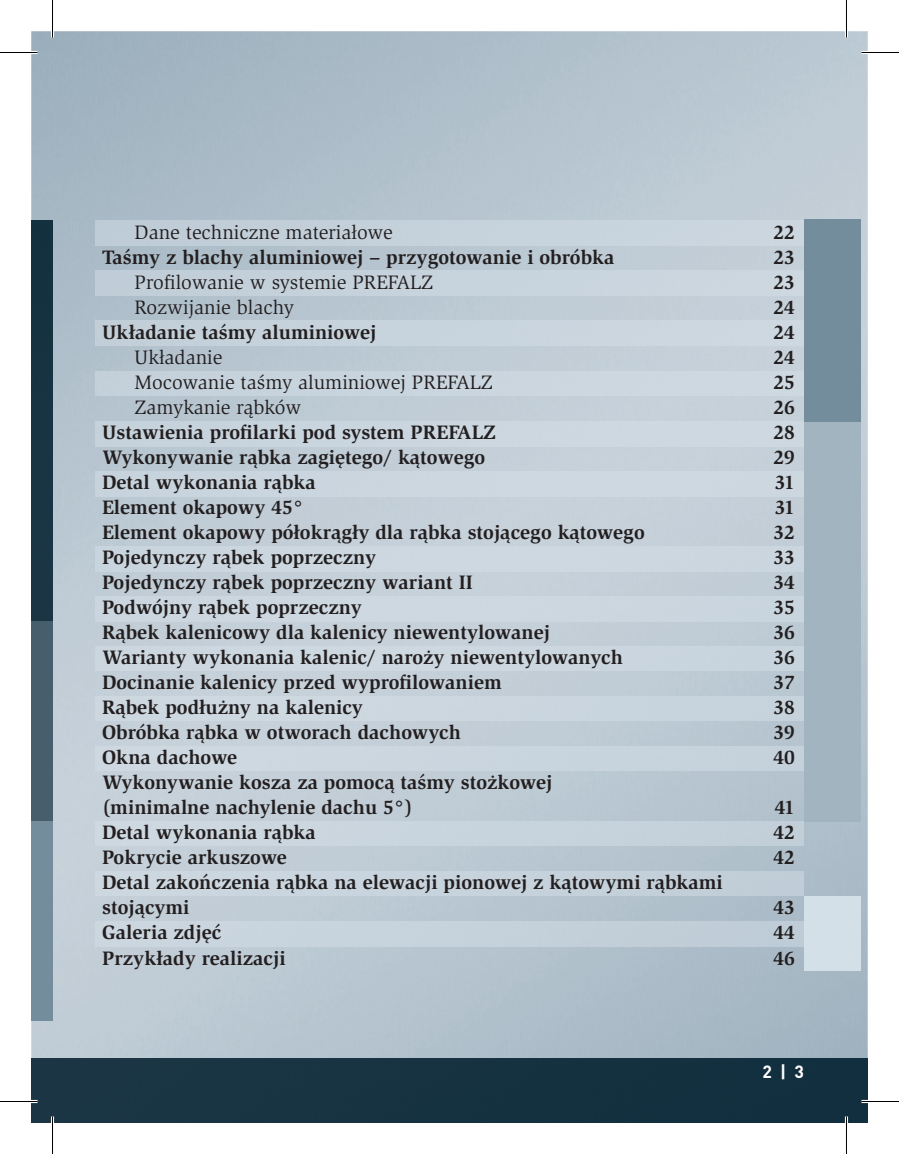
<style>
.page{position:relative;width:899px;height:1154px;background:#fff}
.page>*{position:absolute;margin:0;border:0;box-sizing:border-box;transform-origin:0 0}
.t1{font:700 20px/25px "ITC Slimbach LTCE";color:#231f20}
.t2{font:20px "ITC Slimbach LTCE";color:#231f20}
.t3{font:700 17.5px "DIN Pro";color:#fff}
</style>
<div class="page">
<img style="left:31px;top:31px;width:836px;height:1092px">
<div style="left:95px;top:597px;width:709px;height:24px;background:#ccd7e0"></div>
<div style="left:95px;top:547px;width:709px;height:24px;background:#ccd7e0"></div>
<div style="left:95px;top:821px;width:709px;height:24px;background:#c9d4de"></div>
<div style="left:95px;top:871px;width:709px;height:25px;background:#c7d3dd"></div>
<div style="left:95px;top:922px;width:709px;height:24px;background:#c5d2dc"></div>
<div style="left:95px;top:472px;width:709px;height:24px;background:#ccd7e0"></div>
<div style="left:95px;top:746px;width:709px;height:24px;background:#cad6df"></div>
<div style="left:95px;top:646px;width:709px;height:25px;background:#ccd7e0"></div>
<div style="left:95px;top:422px;width:709px;height:24px;background:#cbd6df"></div>
<div style="left:95px;top:696px;width:709px;height:24px;background:#cbd6df"></div>
<div style="left:95px;top:372px;width:709px;height:24px;background:#cad5df"></div>
<div style="left:95px;top:321px;width:709px;height:24px;background:#c8d4de"></div>
<div style="left:95px;top:271px;width:709px;height:24px;background:#c7d3dd"></div>
<div style="left:95px;top:221px;width:709px;height:24px;background:#c5d2dc"></div>
<div style="left:31px;top:621px;width:21px;height:200px;background:#475e6c"></div>
<div style="left:31px;top:220px;width:21px;height:401px;background:#183342"></div>
<div style="left:31px;top:821px;width:21px;height:200px;background:#738d9c"></div>
<div style="left:804px;top:220px;width:56px;height:204px;background:#738d9c"></div>
<div style="left:804px;top:422px;width:56px;height:399px;background:#a1b4c0"></div>
<div style="left:804px;top:896px;width:56px;height:74px;background:#d4e0e8"></div>
<hr style="left:0;top:51px;width:38px;height:3px;background:#fff">
<hr style="left:861px;top:51px;width:38px;height:3px;background:#fff">
<hr style="left:0;top:1100px;width:38px;height:3px;background:#fff">
<hr style="left:861px;top:1100px;width:38px;height:3px;background:#fff">
<hr style="left:51px;top:0;width:3px;height:38px;background:#fff">
<hr style="left:51px;top:1116px;width:3px;height:38px;background:#fff">
<hr style="left:845px;top:0;width:3px;height:38px;background:#fff">
<hr style="left:845px;top:1116px;width:3px;height:38px;background:#fff">
<hr style="left:0;top:52px;width:38px;height:1px;background:#000">
<hr style="left:861px;top:52px;width:38px;height:1px;background:#000">
<hr style="left:0;top:1101px;width:38px;height:1px;background:#000">
<hr style="left:861px;top:1101px;width:38px;height:1px;background:#000">
<hr style="left:52px;top:0;width:1px;height:38px;background:#000">
<hr style="left:52px;top:1116px;width:1px;height:38px;background:#000">
<hr style="left:846px;top:0;width:1px;height:38px;background:#000">
<hr style="left:846px;top:1116px;width:1px;height:38px;background:#000">
<p class="t2" style="left:135px;top:221px;width:259px">Dane techniczne materiałowe</p>
<p class="t1" style="left:773px;top:220px;width:23px">22</p>
<p class="t1" style="left:102px;top:245px;width:514px">Taśmy z blachy aluminiowej – przygotowanie i obróbka</p>
<p class="t1" style="left:773px;top:245px;width:23px">23</p>
<p class="t2" style="left:135px;top:271px;width:300px">Profilowanie w systemie PREFALZ</p>
<p class="t1" style="left:773px;top:270px;width:23px">23</p>
<p class="t2" style="left:135px;top:296px;width:161px">Rozwijanie blachy</p>
<p class="t1" style="left:773px;top:295px;width:23px">24</p>
<p class="t1" style="left:102px;top:320px;width:276px">Układanie taśmy aluminiowej</p>
<p class="t1" style="left:773px;top:320px;width:23px">24</p>
<p class="t2" style="left:135px;top:346px;width:89px">Układanie</p>
<p class="t1" style="left:773px;top:345px;width:23px">24</p>
<p class="t2" style="left:135px;top:371px;width:359px">Mocowanie taśmy aluminiowej PREFALZ</p>
<p class="t1" style="left:773px;top:370px;width:23px">25</p>
<p class="t2" style="left:135px;top:396px;width:168px">Zamykanie rąbków</p>
<p class="t1" style="left:773px;top:395px;width:23px">26</p>
<p class="t1" style="left:102px;top:420px;width:395px">Ustawienia profilarki pod system PREFALZ</p>
<p class="t1" style="left:773px;top:420px;width:23px">28</p>
<p class="t1" style="left:102px;top:445px;width:384px">Wykonywanie rąbka zagiętego/ kątowego</p>
<p class="t1" style="left:773px;top:445px;width:23px">29</p>
<p class="t1" style="left:102px;top:470px;width:215px">Detal wykonania rąbka</p>
<p class="t1" style="left:775px;top:470px;width:22px">31</p>
<p class="t1" style="left:102px;top:495px;width:203px">Element okapowy 45°</p>
<p class="t1" style="left:775px;top:495px;width:22px">31</p>
<p class="t1" style="left:102px;top:520px;width:544px">Element okapowy półokrągły dla rąbka stojącego kątowego</p>
<p class="t1" style="left:773px;top:520px;width:23px">32</p>
<p class="t1" style="left:102px;top:545px;width:276px">Pojedynczy rąbek poprzeczny</p>
<p class="t1" style="left:773px;top:545px;width:23px">33</p>
<p class="t1" style="left:102px;top:570px;width:372px">Pojedynczy rąbek poprzeczny wariant II</p>
<p class="t1" style="left:773px;top:570px;width:23px">34</p>
<p class="t1" style="left:102px;top:595px;width:261px">Podwójny rąbek poprzeczny</p>
<p class="t1" style="left:773px;top:595px;width:23px">35</p>
<p class="t1" style="left:102px;top:620px;width:449px">Rąbek kalenicowy dla kalenicy niewentylowanej</p>
<p class="t1" style="left:773px;top:620px;width:23px">36</p>
<p class="t1" style="left:102px;top:645px;width:522px">Warianty wykonania kalenic/ naroży niewentylowanych</p>
<p class="t1" style="left:773px;top:645px;width:23px">36</p>
<p class="t1" style="left:102px;top:670px;width:401px">Docinanie kalenicy przed wyprofilowaniem</p>
<p class="t1" style="left:773px;top:670px;width:23px">37</p>
<p class="t1" style="left:102px;top:695px;width:262px">Rąbek podłużny na kalenicy</p>
<p class="t1" style="left:773px;top:695px;width:23px">38</p>
<p class="t1" style="left:102px;top:720px;width:360px">Obróbka rąbka w otworach dachowych</p>
<p class="t1" style="left:773px;top:720px;width:23px">39</p>
<p class="t1" style="left:102px;top:745px;width:137px">Okna dachowe</p>
<p class="t1" style="left:773px;top:745px;width:23px">40</p>
<p class="t1" style="left:102px;top:770px;width:452px">Wykonywanie kosza za pomocą taśmy stożkowej (minimalne nachylenie dachu 5°)</p>
<p class="t1" style="left:775px;top:795px;width:22px">41</p>
<p class="t1" style="left:102px;top:820px;width:215px">Detal wykonania rąbka</p>
<p class="t1" style="left:773px;top:820px;width:23px">42</p>
<p class="t1" style="left:102px;top:845px;width:186px">Pokrycie arkuszowe</p>
<p class="t1" style="left:773px;top:845px;width:23px">42</p>
<p class="t1" style="left:102px;top:870px;width:622px">Detal zakończenia rąbka na elewacji pionowej z kątowymi rąbkami stojącymi</p>
<p class="t1" style="left:773px;top:895px;width:23px">43</p>
<p class="t1" style="left:102px;top:920px;width:121px">Galeria zdjęć</p>
<p class="t1" style="left:773px;top:920px;width:23px">44</p>
<p class="t1" style="left:102px;top:945px;width:185px">Przykłady realizacji</p>
<p class="t1" style="left:773px;top:945px;width:23px">46</p>
<p class="t3" style="left:762px;top:1057px;width:43px">2 | 3</p>
</div>
